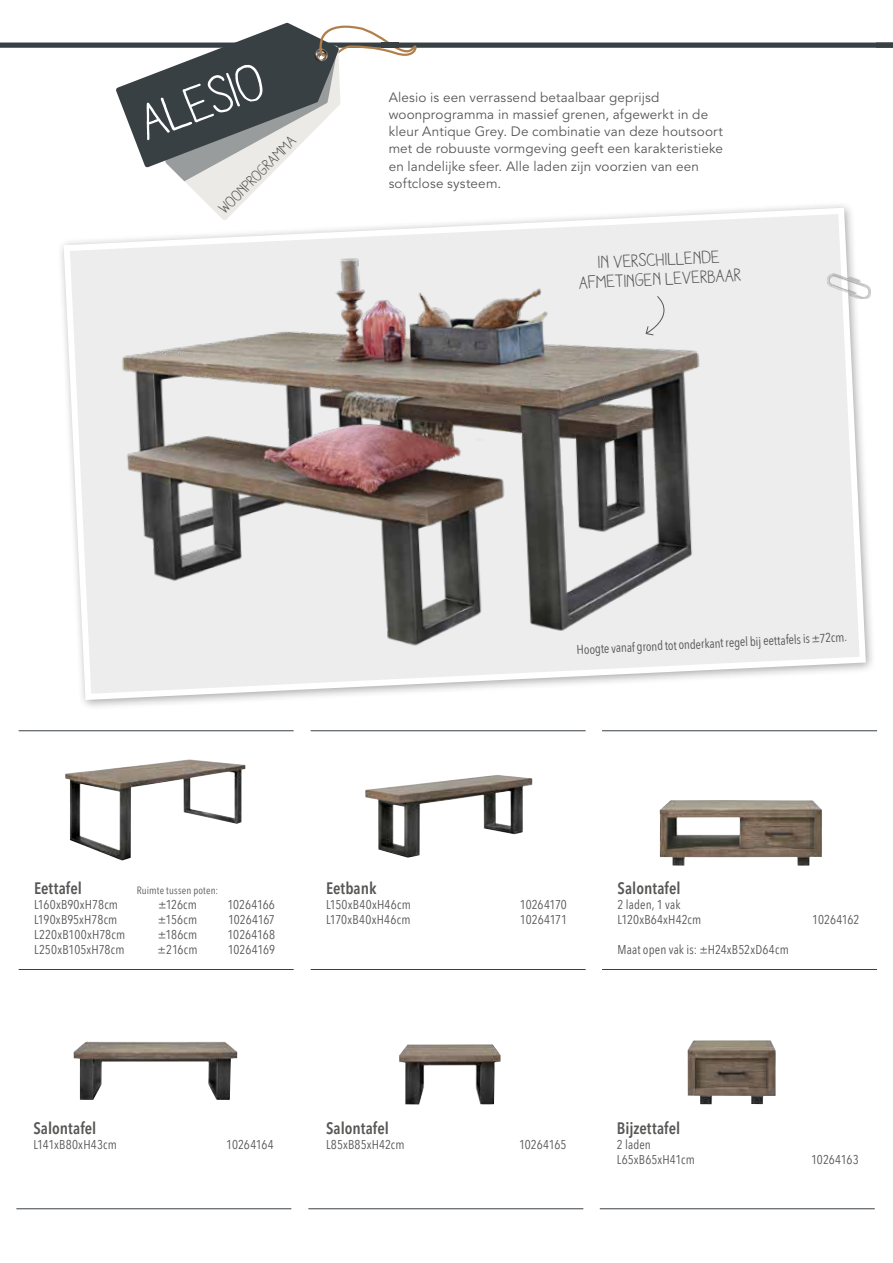
<style>
.page{position:relative;width:893px;height:1263px;background:#fff}
.page>*{position:absolute;margin:0;border:0;box-sizing:border-box;transform-origin:0 0}
.t1{font:51.9px "Aracne";color:#fff}
.t2{font:18px/19.5px "Aracne";color:#575756;text-align:center}
.t3{font:600 condensed 16.5px "Avenir Next LT Pro";color:#575756}
.t4{font:15.45px "Aracne";color:#575756}
.t5{font:13.5px/17.2px "Avenir";letter-spacing:.01em;color:#575756}
.t6{font:12.75px/15px "Avenir Next Condensed";letter-spacing:.01em;color:#575756}
.t7{font:12.75px "Avenir Next Condensed";letter-spacing:-.01em;color:#575756}
.t8{font:12.75px "Avenir Next Condensed";letter-spacing:-.02em;color:#575756}
.t9{font:12.75px "Avenir Next Condensed";letter-spacing:-.015em;color:#575756}
.t10{font:condensed 10.5px "Avenir Next LT Pro";letter-spacing:.02em;color:#575756}
</style>
<div class="page">
<svg style="left:0;top:43px;width:876px;height:5px;background:#41494c"></svg>
<svg style="left:876px;top:43px;width:17px;height:5px"></svg>
<svg style="left:116px;top:23px;width:301px;height:178px"></svg>
<div style="left:381px;top:43px;width:18px;height:5px;background:#384044"></div>
<svg style="left:61px;top:205px;width:808px;height:498px"></svg>
<img style="left:94px;top:218px;width:643px;height:464px">
<svg style="left:645px;top:296px;width:33px;height:40px"></svg>
<img style="left:65px;top:759px;width:181px;height:101px">
<img style="left:660px;top:800px;width:162px;height:66px">
<img style="left:73px;top:1041px;width:164px;height:59px">
<img style="left:399px;top:1044px;width:102px;height:60px">
<img style="left:365px;top:775px;width:167px;height:83px">
<img style="left:687px;top:1040px;width:89px;height:64px">
<hr style="left:16px;top:1208px;width:275px;height:1px;background:#384044">
<hr style="left:308px;top:1208px;width:275px;height:1px;background:#384044">
<hr style="left:600px;top:1208px;width:275px;height:1px;background:#384044">
<hr style="left:19px;top:969px;width:275px;height:1px;background:#384044">
<hr style="left:311px;top:969px;width:275px;height:1px;background:#384044">
<hr style="left:602px;top:969px;width:275px;height:1px;background:#384044">
<hr style="left:19px;top:730px;width:275px;height:1px;background:#384044">
<hr style="left:311px;top:730px;width:275px;height:1px;background:#384044">
<hr style="left:602px;top:730px;width:275px;height:1px;background:#384044">
<img style="left:820px;top:270px;width:51px;height:31px">
<h1 class="t1" style="left:131px;top:96px;width:132px;rotate:-20deg">Alesio</h1>
<p class="t4" style="left:215px;top:204px;width:104px;rotate:-45deg">woonprogramma</p>
<p class="t5" style="left:389px;top:89px;width:336px">Alesio is een verrassend betaalbaar geprijsd woonprogramma in massief grenen, afgewerkt in de kleur Antique Grey. De combinatie van deze houtsoort met de robuuste vormgeving geeft een karakteristieke en landelijke sfeer. Alle laden zijn voorzien van een softclose systeem.</p>
<h2 class="t2" style="left:578px;top:254px;width:164px;rotate:-3deg">IN VERSCHILLENDE<br>AFMETINGEN LEVERBAAR</h2>
<p class="t6" style="left:576px;top:642px;width:272px;rotate:-3deg">Hoogte vanaf grond tot onderkant regel bijeettafels is ±72cm.</p>
<p class="t3" style="left:34px;top:878px;width:49px">Eettafel</p>
<p class="t10" style="left:137px;top:884px;width:83px">Ruimte tussen poten:</p>
<p class="t6" style="left:34px;top:896px;width:86px">L160xB90xH78cm</p>
<p class="t6" style="left:158px;top:896px;width:40px">±126cm</p>
<p class="t7" style="left:227px;top:894px;width:49px">10264166</p>
<p class="t6" style="left:34px;top:911px;width:85px">L190xB95xH78cm</p>
<p class="t6" style="left:158px;top:911px;width:41px">±156cm</p>
<p class="t8" style="left:228px;top:909px;width:48px">10264167</p>
<p class="t6" style="left:34px;top:926px;width:93px">L220xB100xH78cm</p>
<p class="t6" style="left:158px;top:926px;width:41px">±186cm</p>
<p class="t7" style="left:227px;top:924px;width:49px">10264168</p>
<p class="t6" style="left:34px;top:941px;width:92px">L250xB105xH78cm</p>
<p class="t6" style="left:158px;top:941px;width:41px">±216cm</p>
<p class="t7" style="left:228px;top:939px;width:49px">10264169</p>
<p class="t3" style="left:326px;top:878px;width:52px">Eetbank</p>
<p class="t6" style="left:326px;top:896px;width:86px">L150xB40xH46cm</p>
<p class="t7" style="left:520px;top:894px;width:49px">10264170</p>
<p class="t6" style="left:326px;top:911px;width:86px">L170xB40xH46cm</p>
<p class="t9" style="left:520px;top:909px;width:49px">10264171</p>
<p class="t3" style="left:618px;top:878px;width:65px">Salontafel</p>
<p class="t6" style="left:618px;top:896px;width:85px">2 laden, 1 vak<br>L120xB64xH42cm</p>
<p class="t6" style="left:618px;top:941px;width:173px">Maat open vak is: ±H24xB52xD64cm</p>
<p class="t7" style="left:812px;top:909px;width:49px">10264162</p>
<p class="t3" style="left:33px;top:1118px;width:65px">Salontafel</p>
<p class="t6" style="left:33px;top:1136px;width:85px">L141xB80xH43cm</p>
<p class="t7" style="left:226px;top:1134px;width:49px">10264164</p>
<p class="t3" style="left:326px;top:1118px;width:65px">Salontafel</p>
<p class="t6" style="left:326px;top:1136px;width:80px">L85xB85xH42cm</p>
<p class="t7" style="left:519px;top:1134px;width:49px">10264165</p>
<p class="t3" style="left:617px;top:1118px;width:65px">Bijzettafel</p>
<p class="t6" style="left:617px;top:1136px;width:80px">2 laden<br>L65xB65xH41cm</p>
<p class="t7" style="left:811px;top:1149px;width:49px">10264163</p>
</div>
